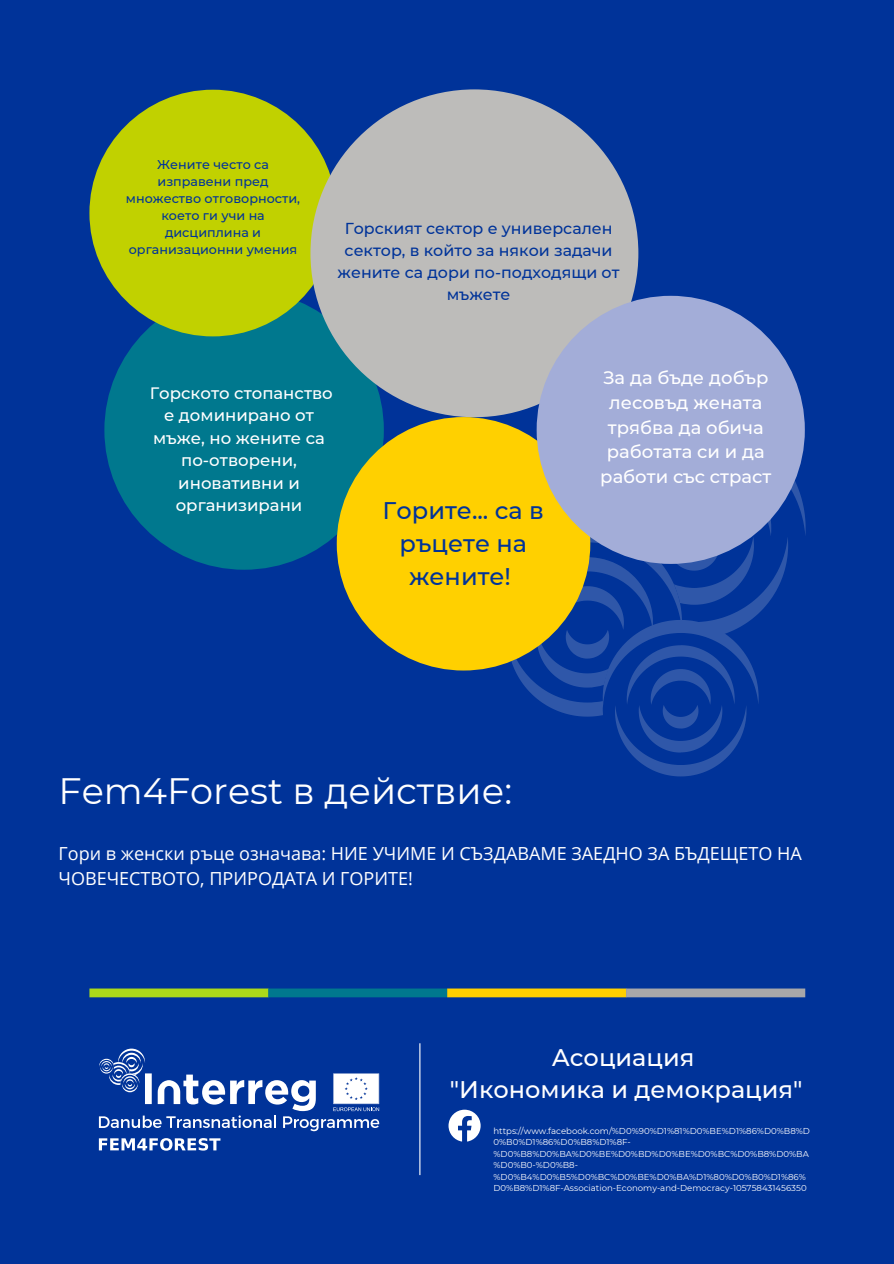
<style>
.page{position:relative;width:894px;height:1264px;background:#fff}
.page>*{position:absolute;margin:0;border:0;box-sizing:border-box;transform-origin:0 0}
.t1{font:36.6px "Montserrat";color:#fff}
.t2{font:500 24px/32.7px "Montserrat";color:#fff;text-align:center}
.t3{font:500 24px/32.7px "Montserrat";color:#039;text-align:center}
.t4{font:18px/24.8px "Open Sans";color:#fff}
.t5{font:500 18px/24.8px "Montserrat";color:#fff;text-align:center}
.t6{font:500 16.5px/22.5px "Montserrat";color:#fff;text-align:center}
.t7{font:500 15.75px/21.8px "Montserrat";color:#039;text-align:center}
.t8{font:500 12.75px/17px "Montserrat";color:#039;text-align:center}
.t9{font:8.55px/11.4px "Montserrat";color:#fff}
</style>
<div class="page">
<div style="left:0;top:0;width:893px;height:1263px;background:#039"></div>
<svg style="left:427px;top:417px;width:378px;height:359px"></svg>
<svg style="left:448px;top:1109px;width:32px;height:32px"></svg>
<div style="left:89px;top:988px;width:179px;height:9px;background:#abd91a"></div>
<div style="left:268px;top:988px;width:179px;height:9px;background:#00788e"></div>
<div style="left:447px;top:988px;width:179px;height:9px;background:#ffd000"></div>
<div style="left:626px;top:988px;width:179px;height:9px;background:#a7a7a9"></div>
<div style="left:104px;top:290px;width:280px;height:279px;background:#00788e;border-radius:50%"></div>
<div style="left:89px;top:90px;width:247px;height:246px;background:#c1d100;border-radius:50%"></div>
<div style="left:310px;top:89px;width:328px;height:328px;background:#bdbcba;border-radius:50%"></div>
<div style="left:336px;top:417px;width:254px;height:253px;background:#ffd000;border-radius:50%"></div>
<div style="left:536px;top:296px;width:268px;height:268px;background:#a3add8;border-radius:50%"></div>
<svg style="left:99px;top:1048px;width:280px;height:83px"></svg>
<svg style="left:99px;top:1138px;width:121px;height:12px"></svg>
<hr style="left:419px;top:1043px;width:1px;height:132px;background:#fff">
<h3 class="t8" style="left:126px;top:156px;width:176px">Жените често са изправени пред множество отговорности, което ги учи на дисциплина и организационни умения</h3>
<h3 class="t7" style="left:337px;top:218px;width:283px">Горският сектор е универсален сектор, в който за някои задачи жените са дори по-подходящи от мъжете</h3>
<h3 class="t6" style="left:150px;top:381px;width:185px">Горското стопанство е доминирано от мъже, но жените са по-отворени, иновативни и организирани</h3>
<h2 class="t3" style="left:382px;top:494px;width:163px">Горите... са в ръцете на жените!</h2>
<h3 class="t5" style="left:600px;top:365px;width:172px">За да бъде добър лесовъд жената трябва да обича работата си и да работи със страст</h3>
<h1 class="t1" style="left:58px;top:768px;width:455px">Fem4Forest в действие:</h1>
<h3 class="t4" style="left:58px;top:840px;width:744px">Гори в женски ръце означава: НИЕ УЧИМЕ И СЪЗДАВАМЕ ЗАЕДНО ЗА БЪДЕЩЕТО НА<br>ЧОВЕЧЕСТВОТО, ПРИРОДАТА И ГОРИТЕ!</h3>
<h2 class="t2" style="left:450px;top:1040px;width:354px">Асоциация<br>"Икономика и демокрация"</h2>
<p class="t9" style="left:493px;top:1125px;width:318px">https://www.facebook.com/%D0%90%D1%81%D0%BE%D1%86%D0%B8%D 0%B0%D1%86%D0%B8%D1%8F-%D0%B8%D0%BA%D0%BE%D0%BD%D0%BE%D0%BC%D0%B8%D0%BA %D0%B0-%D0%B8- %D0%B4%D0%B5%D0%BC%D0%BE%D0%BA%D1%80%D0%B0%D1%86% D0%B8%D1%8F-Association-Economy-and-Democracy-105758431456350</p>
</div>
